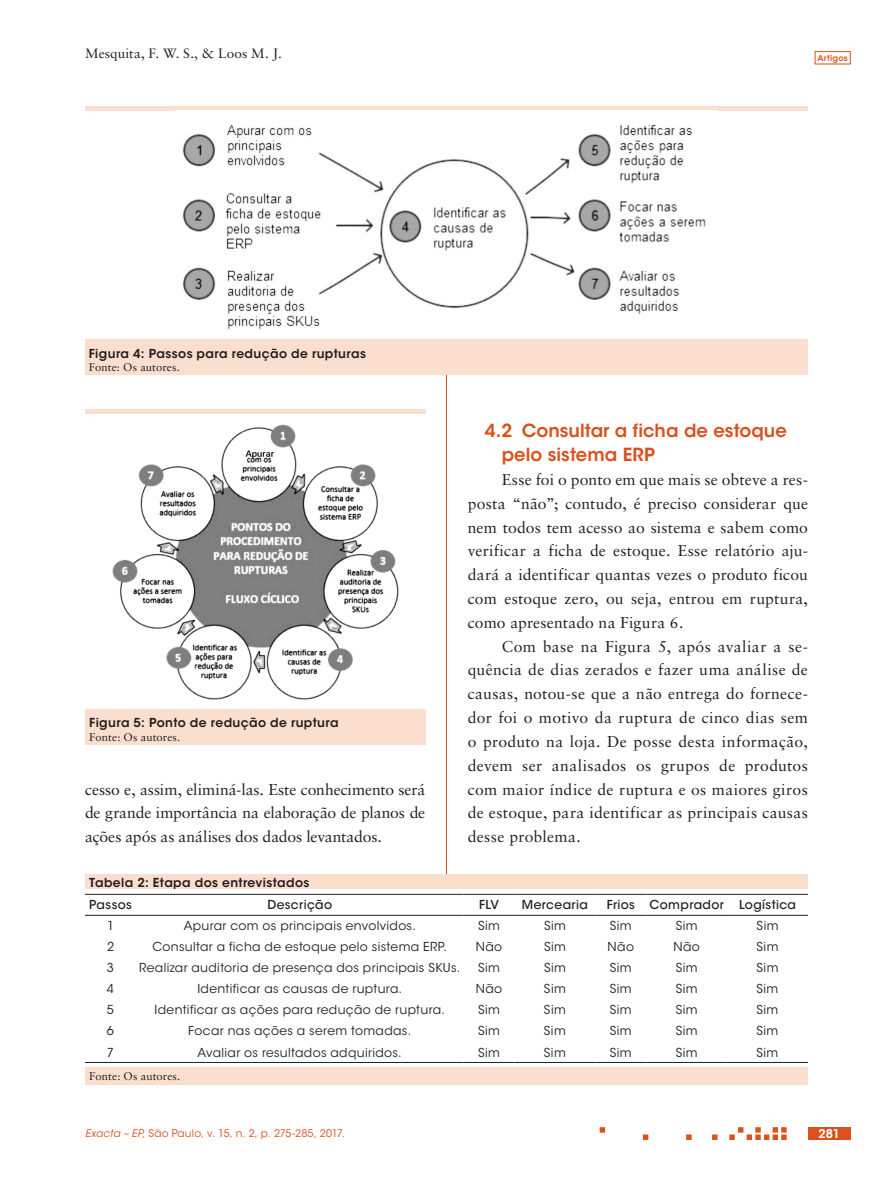
<style>
.page{position:relative;width:893px;height:1191px;background:#fff}
.page>*{position:absolute;margin:0;border:0;box-sizing:border-box;transform-origin:0 0}
.ex_Subtitulo_2{font:600 18px/23.9px "ITC Avant Garde Std";color:#da511d}
.ex_Normal{font:15.75px/23.9px "Sabon LT Std";letter-spacing:.005em;color:#231f20;text-align:justify}
.t1{font:13.5px "Sabon LT Std";letter-spacing:.015em;color:#231f20}
.t2{font:12.3px "ITC Avant Garde Std";letter-spacing:.03em;color:#231f20}
.ex_Tabela_-_titulo{font:600 12.3px "ITC Avant Garde Std";letter-spacing:.03em;color:#231f20}
.t3{font:500 12.3px "ITC Avant Garde Std";letter-spacing:.03em;color:#231f20}
.t4{font:600 12px "ITC Avant Garde Std";color:#fff}
.ex_Tabela_-_nota{font:11.25px "Sabon LT Std";letter-spacing:.01em;color:#231f20}
.t5{font:10.5px "ITC Avant Garde Std";letter-spacing:.015em;color:#da511d}
.t6{font:600 8.25px "ITC Avant Garde Std";letter-spacing:.025em;color:#da511d}
.s1{font-style:italic}
</style>
<div class="page">
<hr style="left:446px;top:106px;width:1px;height:978px;background:#da511d">
<svg style="left:600px;top:1127px;width:187px;height:13px"></svg>
<div style="left:815px;top:51px;width:35px;height:13px;border:1px solid #da511d"></div>
<div style="left:808px;top:1127px;width:42px;height:13px;background:#da511d"></div>
<div style="left:85px;top:106px;width:722px;height:269px;background:#fadfce"></div>
<div style="left:85px;top:111px;width:722px;height:227px;background:#fff"></div>
<img style="left:182px;top:124px;width:524px;height:205px">
<div style="left:85px;top:410px;width:340px;height:335px;background:#fadfce"></div>
<div style="left:85px;top:414px;width:340px;height:294px;background:#fff"></div>
<img style="left:112px;top:424px;width:286px;height:276px">
<div style="left:85px;top:874px;width:723px;height:210px;background:#fadfce"></div>
<div style="left:85px;top:890px;width:723px;height:176px;background:#fff"></div>
<hr style="left:85px;top:894px;width:51px;height:1px;background:#231f20">
<hr style="left:136px;top:894px;width:327px;height:1px;background:#231f20">
<hr style="left:463px;top:894px;width:51px;height:1px;background:#231f20">
<hr style="left:514px;top:894px;width:81px;height:1px;background:#231f20">
<hr style="left:595px;top:894px;width:51px;height:1px;background:#231f20">
<hr style="left:646px;top:894px;width:81px;height:1px;background:#231f20">
<hr style="left:727px;top:894px;width:81px;height:1px;background:#231f20">
<hr style="left:85px;top:915px;width:51px;height:1px;background:#231f20">
<hr style="left:136px;top:915px;width:327px;height:1px;background:#231f20">
<hr style="left:463px;top:915px;width:51px;height:1px;background:#231f20">
<hr style="left:514px;top:915px;width:81px;height:1px;background:#231f20">
<hr style="left:595px;top:915px;width:51px;height:1px;background:#231f20">
<hr style="left:646px;top:915px;width:81px;height:1px;background:#231f20">
<hr style="left:727px;top:915px;width:81px;height:1px;background:#231f20">
<hr style="left:85px;top:1062px;width:51px;height:1px;background:#231f20">
<hr style="left:136px;top:1062px;width:327px;height:1px;background:#231f20">
<hr style="left:463px;top:1062px;width:51px;height:1px;background:#231f20">
<hr style="left:514px;top:1062px;width:81px;height:1px;background:#231f20">
<hr style="left:595px;top:1062px;width:51px;height:1px;background:#231f20">
<hr style="left:646px;top:1062px;width:81px;height:1px;background:#231f20">
<hr style="left:727px;top:1062px;width:81px;height:1px;background:#231f20">
<p class="t1" style="left:85px;top:45px;width:198px">Mesquita, F. W. S., &amp; Loos M. J.</p>
<p class="t6" style="left:817px;top:53px;width:32px">Artigos</p>
<p class="ex_Tabela_-_titulo" style="left:89px;top:345px;width:279px">Figura 4: Passos para redução de rupturas</p>
<p class="ex_Tabela_-_nota" style="left:89px;top:360px;width:93px">Fonte: Os autores.</p>
<p class="ex_Tabela_-_titulo" style="left:89px;top:715px;width:251px">Figura 5: Ponto de redução de ruptura</p>
<p class="ex_Tabela_-_nota" style="left:89px;top:730px;width:93px">Fonte: Os autores.</p>
<p class="ex_Normal" style="left:85px;top:777px;width:342px">cesso e, assim, eliminá-las. Este conhecimento será de grande importância na elaboração de planos de ações após as análises dos dados levantados.</p>
<p class="ex_Subtitulo_2" style="left:502px;top:419px;width:287px;text-indent:-17px">4.2 Consultar a ficha de estoque pelo sistema ERP</p>
<p class="ex_Normal" style="left:468px;top:467px;width:342px;text-indent:34px">Esse foi o ponto em que mais se obteve a res&shy;posta “não”; contudo, é preciso considerar que nem todos tem acesso ao sistema e sabem como verificar a ficha de estoque. Esse relatório aju&shy;dará a identificar quantas vezes o produto ficou com estoque zero, ou seja, entrou em ruptura, como apresentado na Figura 6.</p>
<p class="ex_Normal" style="left:468px;top:634px;width:342px;text-indent:34px">Com base na Figura 5, após avaliar a se&shy;quência de dias zerados e fazer uma análise de causas, notou-se que a não entrega do fornece&shy;dor foi o motivo da ruptura de cinco dias sem o produto na loja. De posse desta informação, devem ser analisados os grupos de produtos com maior índice de ruptura e os maiores giros de estoque, para identificar as principais causas desse problema.</p>
<p class="ex_Tabela_-_titulo" style="left:89px;top:875px;width:222px">Tabela 2: Etapa dos entrevistados</p>
<p class="t3" style="left:89px;top:897px;width:44px">Passos</p>
<p class="t3" style="left:267px;top:897px;width:66px">Descrição</p>
<p class="t3" style="left:479px;top:897px;width:21px">FLV</p>
<p class="t3" style="left:522px;top:897px;width:68px">Mercearia</p>
<p class="t3" style="left:607px;top:897px;width:191px">Frios Comprador Logística</p>
<p class="t2" style="left:107px;top:918px;width:9px">1</p>
<p class="t2" style="left:184px;top:918px;width:234px">Apurar com os principais envolvidos.</p>
<p class="t2" style="left:478px;top:918px;width:23px">Sim</p>
<p class="t2" style="left:544px;top:918px;width:23px">Sim</p>
<p class="t2" style="left:610px;top:918px;width:23px">Sim</p>
<p class="t2" style="left:676px;top:918px;width:23px">Sim</p>
<p class="t2" style="left:757px;top:918px;width:23px">Sim</p>
<p class="t2" style="left:107px;top:939px;width:9px">2</p>
<p class="t2" style="left:152px;top:939px;width:296px">Consultar a ficha de estoque pelo sistema ERP.</p>
<p class="t2" style="left:476px;top:939px;width:28px">Não</p>
<p class="t2" style="left:544px;top:939px;width:23px">Sim</p>
<p class="t2" style="left:608px;top:939px;width:28px">Não</p>
<p class="t2" style="left:673px;top:939px;width:28px">Não</p>
<p class="t2" style="left:757px;top:939px;width:23px">Sim</p>
<p class="t2" style="left:107px;top:960px;width:9px">3</p>
<p class="t2" style="left:139px;top:960px;width:323px">Realizar auditoria de presença dos principais SKUs.</p>
<p class="t2" style="left:478px;top:960px;width:23px">Sim</p>
<p class="t2" style="left:544px;top:960px;width:23px">Sim</p>
<p class="t2" style="left:610px;top:960px;width:23px">Sim</p>
<p class="t2" style="left:676px;top:960px;width:23px">Sim</p>
<p class="t2" style="left:757px;top:960px;width:23px">Sim</p>
<p class="t2" style="left:107px;top:981px;width:9px">4</p>
<p class="t2" style="left:197px;top:981px;width:206px">Identificar as causas de ruptura.</p>
<p class="t2" style="left:476px;top:981px;width:28px">Não</p>
<p class="t2" style="left:544px;top:981px;width:23px">Sim</p>
<p class="t2" style="left:610px;top:981px;width:23px">Sim</p>
<p class="t2" style="left:676px;top:981px;width:23px">Sim</p>
<p class="t2" style="left:757px;top:981px;width:23px">Sim</p>
<p class="t2" style="left:107px;top:1002px;width:9px">5</p>
<p class="t2" style="left:155px;top:1002px;width:292px">Identificar as ações para redução de ruptura.</p>
<p class="t2" style="left:478px;top:1002px;width:23px">Sim</p>
<p class="t2" style="left:544px;top:1002px;width:23px">Sim</p>
<p class="t2" style="left:610px;top:1002px;width:23px">Sim</p>
<p class="t2" style="left:676px;top:1002px;width:23px">Sim</p>
<p class="t2" style="left:757px;top:1002px;width:23px">Sim</p>
<p class="t2" style="left:107px;top:1023px;width:9px">6</p>
<p class="t2" style="left:188px;top:1023px;width:224px">Focar nas ações a serem tomadas.</p>
<p class="t2" style="left:478px;top:1023px;width:23px">Sim</p>
<p class="t2" style="left:544px;top:1023px;width:23px">Sim</p>
<p class="t2" style="left:610px;top:1023px;width:23px">Sim</p>
<p class="t2" style="left:676px;top:1023px;width:23px">Sim</p>
<p class="t2" style="left:757px;top:1023px;width:23px">Sim</p>
<p class="t2" style="left:107px;top:1044px;width:9px">7</p>
<p class="t2" style="left:198px;top:1044px;width:206px">Avaliar os resultados adquiridos.</p>
<p class="t2" style="left:478px;top:1044px;width:23px">Sim</p>
<p class="t2" style="left:544px;top:1044px;width:23px">Sim</p>
<p class="t2" style="left:610px;top:1044px;width:23px">Sim</p>
<p class="t2" style="left:676px;top:1044px;width:23px">Sim</p>
<p class="t2" style="left:756px;top:1044px;width:23px">Sim</p>
<p class="ex_Tabela_-_nota" style="left:89px;top:1069px;width:93px">Fonte: Os autores.</p>
<p class="t5" style="left:85px;top:1127px;width:261px"><span class="s1">Exacta – EP</span>, São Paulo, v. 15, n. 2, p. 275-285, 2017.</p>
<p class="t4" style="left:818px;top:1126px;width:23px">281</p>
</div>
